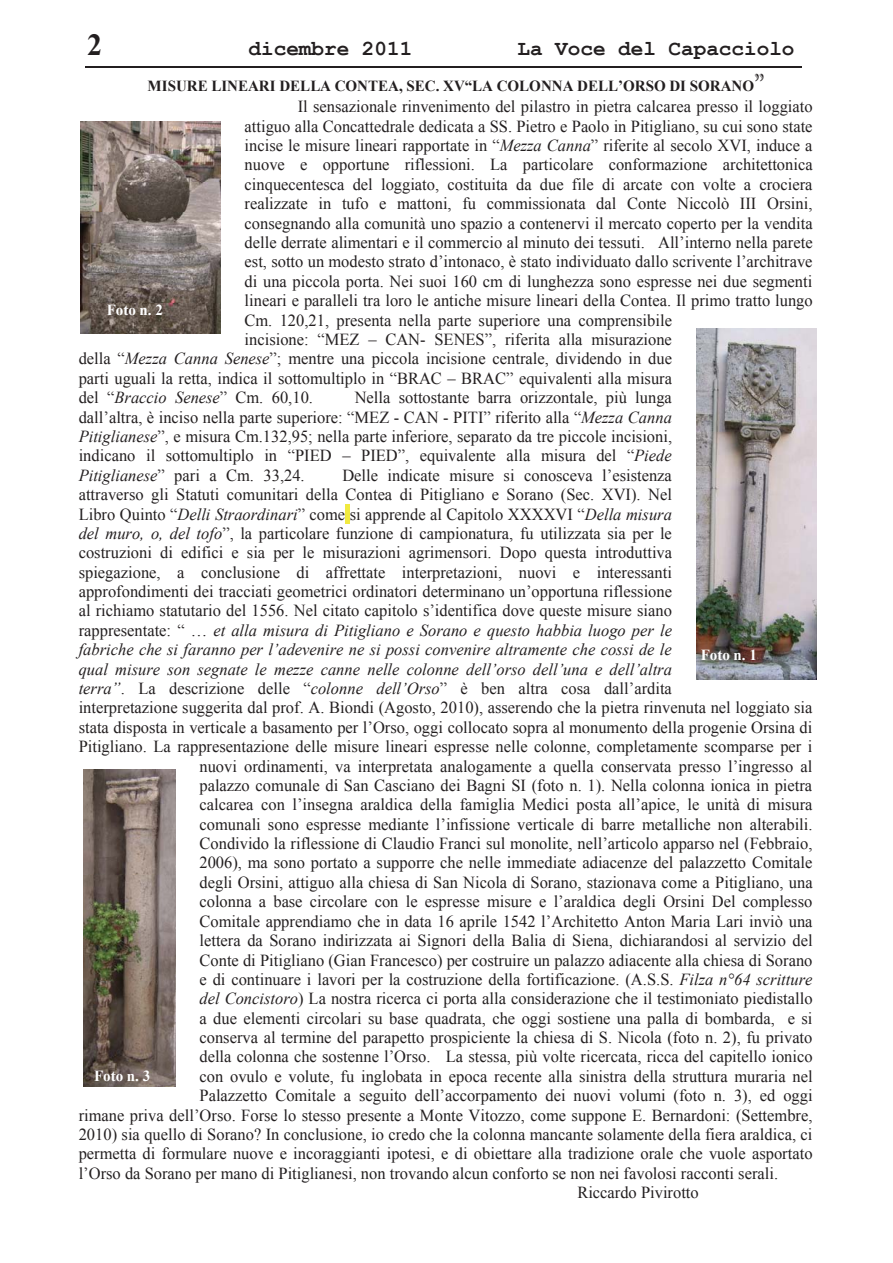
<style>
.page{position:relative;width:893px;height:1263px;background:#fff}
.page>*{position:absolute;margin:0;border:0;box-sizing:border-box;transform-origin:0 0}
.t1{font:700 30.6px "Times New Roman";color:#231f20}
.t2{font:700 21.45px "Courier New";color:#231f20}
.t3{font:16.8px/19.4px "Times New Roman";color:#231f20;text-align:justify}
.t4{font:italic 16.8px "Times New Roman";color:#231f20}
.t5{font:700 15.3px "Times New Roman";color:#231f20}
.t6{font:700 15.3px "Times New Roman";color:#fff}
.s1{font-family:"Imprint MT Shadow";font-weight:400;font-size:24.6px}
.s2{font-style:italic}
.s3{font-style:normal}
</style>
<div class="page">
<hr style="left:85px;top:67px;width:717px;height:1px;background:#231f20">
<div style="left:345px;top:504px;width:5px;height:19px;background:#f1ea40"></div>
<img style="left:83px;top:770px;width:93px;height:317px">
<img style="left:696px;top:328px;width:120px;height:351px">
<img style="left:81px;top:121px;width:139px;height:213px">
<h1 class="t1" style="left:87px;top:28px;width:16px">2</h1>
<p class="t2" style="left:249px;top:38px;width:165px">dicembre 2011</p>
<p class="t2" style="left:517px;top:38px;width:279px">La Voce del Capacciolo</p>
<p class="t5" style="left:148px;top:77px;width:618px">MISURE LINEARI DELLA CONTEA, SEC. XV“LA COLONNA DELL’ORSO DI SORANO<span class="s1">”</span></p>
<p class="t3" style="left:298px;top:97px;width:516px">Il sensazionale rinvenimento del pilastro in pietra calcarea presso il loggiato</p>
<p class="t3" style="left:245px;top:116px;width:569px">attiguo alla Concattedrale dedicata a SS. Pietro e Paolo in Pitigliano, su cui sono state</p>
<p class="t3" style="left:245px;top:136px;width:569px">incise le misure lineari rapportate in “<span class="s2">Mezza Canna</span>” riferite al secolo XVI, induce a</p>
<p class="t3" style="left:245px;top:155px;width:569px">nuove e opportune riflessioni. La particolare conformazione architettonica</p>
<p class="t3" style="left:245px;top:174px;width:569px">cinquecentesca del loggiato, costituita da due file di arcate con volte a crociera</p>
<p class="t3" style="left:245px;top:194px;width:569px">realizzate in tufo e mattoni, fu commissionata dal Conte Niccolò III Orsini,</p>
<p class="t3" style="left:245px;top:213px;width:570px">consegnando alla comunità uno spazio a contenervi il mercato coperto per la vendita</p>
<p class="t3" style="left:245px;top:233px;width:569px">delle derrate alimentari e il commercio al minuto dei tessuti. All’interno nella parete</p>
<p class="t3" style="left:245px;top:252px;width:569px">est, sotto un modesto strato d’intonaco, è stato individuato dallo scrivente l’architrave</p>
<p class="t3" style="left:245px;top:271px;width:569px">di una piccola porta. Nei suoi 160 cm di lunghezza sono espresse nei due segmenti</p>
<p class="t3" style="left:245px;top:291px;width:570px">lineari e paralleli tra loro le antiche misure lineari della Contea. Il primo tratto lungo</p>
<p class="t3" style="left:245px;top:310px;width:429px">Cm. 120,21, presenta nella parte superiore una comprensibile</p>
<p class="t3" style="left:245px;top:330px;width:429px">incisione: “MEZ – CAN- SENES”, riferita alla misurazione</p>
<p class="t3" style="left:79px;top:349px;width:595px">della “<span class="s2">Mezza Canna Senese</span>”; mentre una piccola incisione centrale, dividendo in due</p>
<p class="t3" style="left:79px;top:368px;width:595px">parti uguali la retta, indica il sottomultiplo in “BRAC – BRAC” equivalenti alla misura</p>
<p class="t3" style="left:79px;top:388px;width:236px">del “<span class="s2">Braccio Senese</span>” Cm. 60,10.</p>
<p class="t6" style="left:107px;top:301px;width:58px">Foto n. 2</p>
<p class="t3" style="left:79px;top:388px;width:595px;text-indent:276px">Nella sottostante barra orizzontale, più lunga dall’altra, è inciso nella parte superiore: “MEZ - CAN - PITI” riferito alla “<span class="s2">Mezza Canna Pitiglianese</span>”, e misura Cm.132,95; nella parte inferiore, separato da tre piccole incisioni, indicano il sottomultiplo in “PIED – PIED”, equivalente alla misura del “<span class="s2">Piede Pitiglianese</span>” pari a Cm. 33,24.</p>
<p class="t3" style="left:342px;top:465px;width:331px">Delle indicate misure si conosceva l’esistenza</p>
<p class="t3" style="left:79px;top:485px;width:595px">attraverso gli Statuti comunitari della Contea di Pitigliano e Sorano (Sec. XVI). Nel</p>
<p class="t3" style="left:79px;top:504px;width:595px">Libro Quinto “<span class="s2">Delli Straordinari</span>” come si apprende al Capitolo XXXXVI “<span class="s2">Della misura</span></p>
<p class="t3" style="left:79px;top:524px;width:595px"><span class="s2">del muro, o, del tofo</span>”, la particolare funzione di campionatura, fu utilizzata sia per le</p>
<p class="t3" style="left:79px;top:543px;width:595px">costruzioni di edifici e sia per le misurazioni agrimensori. Dopo questa introduttiva</p>
<p class="t3" style="left:79px;top:562px;width:595px">spiegazione, a conclusione di affrettate interpretazioni, nuovi e interessanti</p>
<p class="t3" style="left:79px;top:582px;width:595px">approfondimenti dei tracciati geometrici ordinatori determinano un’opportuna riflessione</p>
<p class="t3" style="left:79px;top:601px;width:595px">al richiamo statutario del 1556. Nel citato capitolo s’identifica dove queste misure siano</p>
<p class="t4" style="left:79px;top:621px;width:595px"><span class="s3">rappresentate: “ …</span> et alla misura di Pitigliano e Sorano e questo habbia luogo per le</p>
<p class="t4" style="left:79px;top:640px;width:595px">fabriche che si faranno per l’adevenire ne si possi convenire altramente che cossi de le</p>
<p class="t4" style="left:79px;top:660px;width:595px">qual misure son segnate le mezze canne nelle colonne dell’orso dell’una e dell’altra</p>
<p class="t3" style="left:79px;top:679px;width:595px"><span class="s2">terra”</span>. La descrizione delle “<span class="s2">colonne dell’Orso</span>” è ben altra cosa dall’ardita</p>
<p class="t3" style="left:79px;top:698px;width:735px">interpretazione suggerita dal prof. A. Biondi (Agosto, 2010), asserendo che la pietra rinvenuta nel loggiato sia</p>
<p class="t3" style="left:79px;top:717px;width:735px">stata disposta in verticale a basamento per l’Orso, oggi collocato sopra al monumento della progenie Orsina di</p>
<p class="t3" style="left:79px;top:737px;width:735px">Pitigliano. La rappresentazione delle misure lineari espresse nelle colonne, completamente scomparse per i</p>
<p class="t3" style="left:199px;top:756px;width:614px">nuovi ordinamenti, va interpretata analogamente a quella conservata presso l’ingresso al</p>
<p class="t3" style="left:199px;top:776px;width:614px">palazzo comunale di San Casciano dei Bagni SI (foto n. 1). Nella colonna ionica in pietra</p>
<p class="t3" style="left:199px;top:795px;width:614px">calcarea con l’insegna araldica della famiglia Medici posta all’apice, le unità di misura</p>
<p class="t3" style="left:199px;top:814px;width:614px">comunali sono espresse mediante l’infissione verticale di barre metalliche non alterabili.</p>
<p class="t3" style="left:199px;top:834px;width:615px">Condivido la riflessione di Claudio Franci sul monolite, nell’articolo apparso nel (Febbraio,</p>
<p class="t3" style="left:199px;top:853px;width:614px">2006), ma sono portato a supporre che nelle immediate adiacenze del palazzetto Comitale</p>
<p class="t3" style="left:199px;top:873px;width:615px">degli Orsini, attiguo alla chiesa di San Nicola di Sorano, stazionava come a Pitigliano, una</p>
<p class="t3" style="left:199px;top:892px;width:614px">colonna a base circolare con le espresse misure e l’araldica degli Orsini Del complesso</p>
<p class="t3" style="left:199px;top:911px;width:614px">Comitale apprendiamo che in data 16 aprile 1542 l’Architetto Anton Maria Lari inviò una</p>
<p class="t3" style="left:199px;top:931px;width:615px">lettera da Sorano indirizzata ai Signori della Balia di Siena, dichiarandosi al servizio del</p>
<p class="t3" style="left:199px;top:950px;width:614px">Conte di Pitigliano (Gian Francesco) per costruire un palazzo adiacente alla chiesa di Sorano</p>
<p class="t3" style="left:199px;top:969px;width:614px">e di continuare i lavori per la costruzione della fortificazione. (A.S.S. <span class="s2">Filza n°64 scritture</span></p>
<p class="t3" style="left:199px;top:989px;width:615px"><span class="s2">del Concistoro</span>) La nostra ricerca ci porta alla considerazione che il testimoniato piedistallo</p>
<p class="t3" style="left:199px;top:1008px;width:614px">a due elementi circolari su base quadrata, che oggi sostiene una palla di bombarda, e si</p>
<p class="t3" style="left:199px;top:1028px;width:614px">conserva al termine del parapetto prospiciente la chiesa di S. Nicola (foto n. 2), fu privato</p>
<p class="t3" style="left:199px;top:1047px;width:615px">della colonna che sostenne l’Orso. La stessa, più volte ricercata, ricca del capitello ionico</p>
<p class="t3" style="left:199px;top:1066px;width:615px">con ovulo e volute, fu inglobata in epoca recente alla sinistra della struttura muraria nel</p>
<p class="t3" style="left:199px;top:1086px;width:615px">Palazzetto Comitale a seguito dell’accorpamento dei nuovi volumi (foto n. 3), ed oggi</p>
<p class="t3" style="left:79px;top:1105px;width:735px">rimane priva dell’Orso. Forse lo stesso presente a Monte Vitozzo, come suppone E. Bernardoni: (Settembre,</p>
<p class="t3" style="left:79px;top:1125px;width:735px">2010) sia quello di Sorano? In conclusione, io credo che la colonna mancante solamente della fiera araldica, ci</p>
<p class="t3" style="left:79px;top:1144px;width:735px">permetta di formulare nuove e incoraggianti ipotesi, e di obiettare alla tradizione orale che vuole asportato</p>
<p class="t3" style="left:79px;top:1163px;width:701px">l’Orso da Sorano per mano di Pitiglianesi, non trovando alcun conforto se non nei favolosi racconti serali.</p>
<p class="t3" style="left:577px;top:1183px;width:123px">Riccardo Pivirotto</p>
<p class="t6" style="left:701px;top:646px;width:58px">Foto n. 1</p>
<p class="t6" style="left:94px;top:1067px;width:58px">Foto n. 3</p>
</div>
